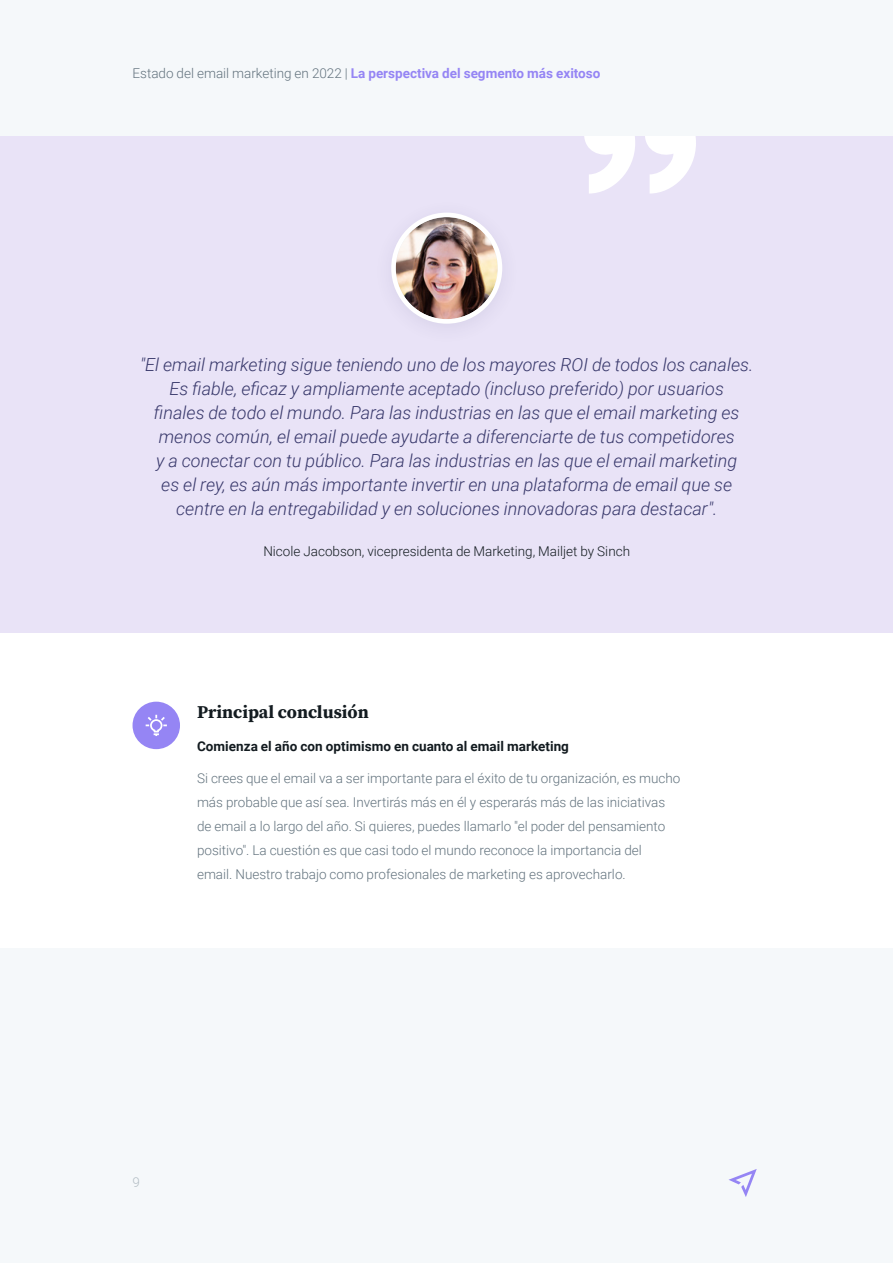
<style>
.page{position:relative;width:893px;height:1263px;background:#f5f8fa}
.page>*{position:absolute;margin:0;border:0;box-sizing:border-box;transform-origin:0 0}
.t1{font:italic 300 18px/24px "Roboto";color:#38386b;text-align:center}
.t2{font:700 18px "Source Serif Pro";color:#131b20}
.t3{font:300 13.5px/24px "Roboto";color:#63737e}
.t4{font:700 13.5px "Roboto";color:#9585f4}
.t5{font:300 13.5px "Roboto";color:#131b20}
.t6{font:700 13.5px "Roboto";color:#131b20}
.t7{font:300 13.5px "Roboto";color:#b3bdc4}
.s1{font-weight:300;color:#63737e}
</style>
<div class="page">
<svg style="left:728px;top:1169px;width:29px;height:28px"></svg>
<div style="left:0;top:136px;width:893px;height:498px;background:#e9e3f7"></div>
<svg style="left:584px;top:136px;width:112px;height:58px"></svg>
<svg style="left:393px;top:215px;width:107px;height:106px"></svg>
<img style="left:396px;top:217px;width:102px;height:102px;border-radius:51px">
<div style="left:391px;top:213px;width:111px;height:111px;border:4px solid #fff;border-radius:50%"></div>
<div style="left:0;top:634px;width:893px;height:314px;background:#fff"></div>
<div style="left:133px;top:702px;width:47px;height:47px;background:#9585f4;border-radius:50%"></div>
<svg style="left:146px;top:715px;width:21px;height:21px"></svg>
<p class="t4" style="left:132px;top:64px;width:469px"><span class="s1">Estado del email marketing en 2022 |</span> La perspectiva del segmento más exitoso</p>
<p class="t1" style="left:140px;top:352px;width:615px">"El email marketing sigue teniendo uno de los mayores ROI de todos los canales.<br>Es fiable, eficaz y ampliamente aceptado (incluso preferido) por usuarios<br>finales de todo el mundo. Para las industrias en las que el email marketing es menos común, el email puede ayudarte a diferenciarte de tus competidores<br>y a conectar con tu público. Para las industrias en las que el email marketing<br>es el rey, es aún más importante invertir en una plataforma de email que se centre en la entregabilidad y en soluciones innovadoras para destacar".</p>
<p class="t5" style="left:263px;top:541px;width:368px">Nicole Jacobson, vicepresidenta de Marketing, Mailjet by Sinch</p>
<p class="t2" style="left:197px;top:700px;width:173px">Principal conclusión</p>
<p class="t6" style="left:197px;top:736px;width:373px">Comienza el año con optimismo en cuanto al email marketing</p>
<p class="t3" style="left:197px;top:766px;width:485px">Si crees que el email va a ser importante para el éxito de tu organización, es mucho más probable que así sea. Invertirás más en él y esperarás más de las iniciativas de email a lo largo del año. Si quieres, puedes llamarlo "el poder del pensamiento positivo". La cuestión es que casi todo el mundo reconoce la importancia del email. Nuestro trabajo como profesionales de marketing es aprovecharlo.</p>
<p class="t7" style="left:133px;top:1173px;width:9px">9</p>
</div>
